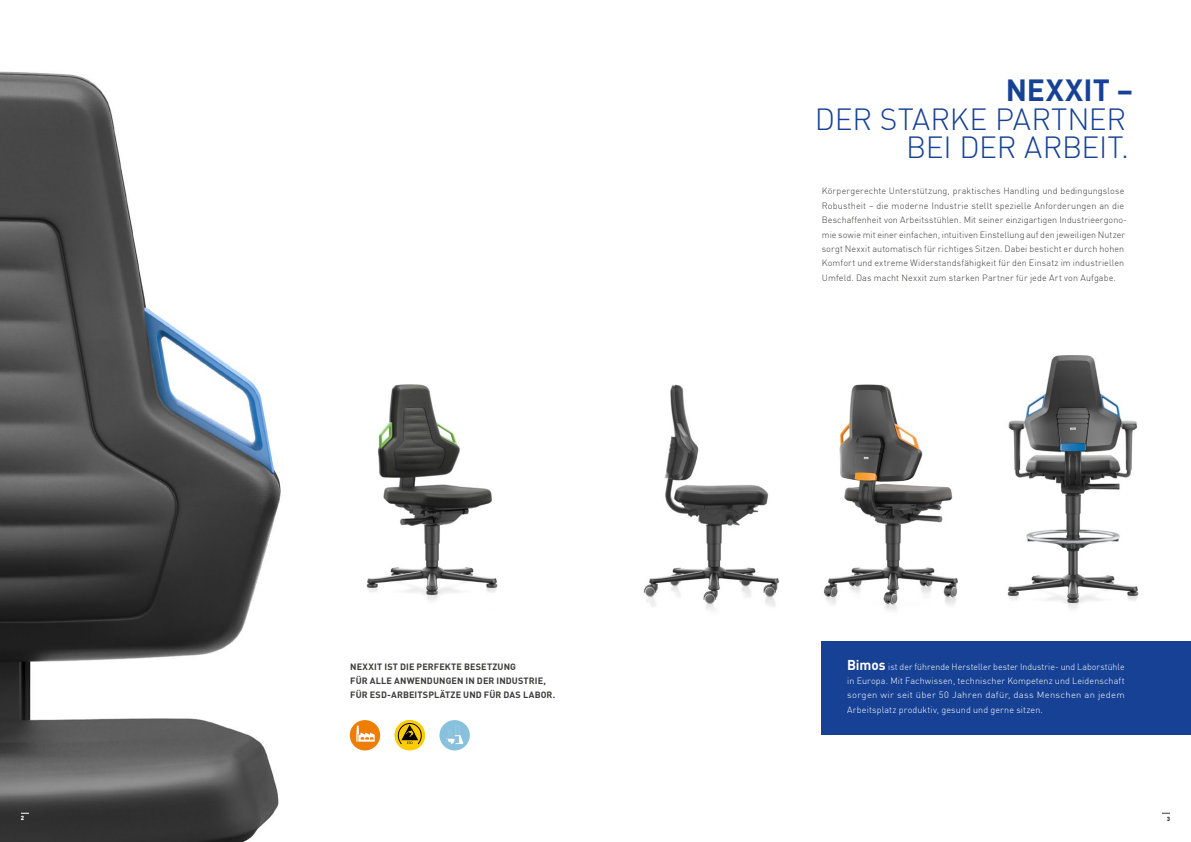
<style>
.page{position:relative;width:1191px;height:842px;background:#fff}
.page>*{position:absolute;margin:0;border:0;box-sizing:border-box;transform-origin:0 0}
.t1{font:300 30px/28.8px "DIN";letter-spacing:-.01em;color:#164194;text-align:right}
.t2{font:700 30px "DIN";letter-spacing:.01em;color:#164194}
.t3{font:300 9px/14.4px "DIN";letter-spacing:.01em;color:#3c3c3b}
.t4{font:300 9px/14.4px "DIN";letter-spacing:.015em;color:#fff;text-align:justify}
.t5{font:700 9px/14.4px "DIN";letter-spacing:.015em;color:#3c3c3b}
.t6{font:900 6px "DIN";color:#fff}
.t7{font:900 6px "DIN";color:#3c3c3b}
.s1{font-weight:700;font-size:14px}
</style>
<div class="page">
<img style="left:0;top:71px;width:281px;height:771px">
<img style="left:643px;top:384px;width:136px;height:226px">
<img style="left:823px;top:384px;width:135px;height:227px">
<img style="left:1007px;top:355px;width:132px;height:254px">
<img style="left:366px;top:384px;width:132px;height:217px">
<div style="left:350px;top:720px;width:30px;height:30px;background:#ef7d00;border-radius:50%"></div>
<svg style="left:356px;top:726px;width:19px;height:16px"></svg>
<div style="left:439px;top:720px;width:31px;height:30px;background:#88c1dc;border-radius:50%"></div>
<svg style="left:446px;top:726px;width:18px;height:18px"></svg>
<div style="left:394px;top:720px;width:31px;height:30px;background:#fc0;border-radius:50%"></div>
<svg style="left:394px;top:720px;width:31px;height:29px"></svg>
<div style="left:821px;top:641px;width:370px;height:93px;background:#164194"></div>
<h1 class="t2" style="left:1006px;top:70px;width:129px">NEXXIT –</h1>
<h1 class="t1" style="left:815px;top:104px;width:316px">DER STARKE PARTNER<br>BEI DER ARBEIT.</h1>
<p class="t5" style="left:350px;top:659px;width:206px">NEXXIT IST DIE PERFEKTE BESETZUNG<br>FÜR ALLE ANWENDUNGEN IN DER INDUSTRIE,<br>FÜR ESD-ARBEITSPLÄTZE UND FÜR DAS LABOR.</p>
<p class="t3" style="left:821px;top:184px;width:307px">Körpergerechte Unterstützung, praktisches Handling und bedingungslose Robustheit – die moderne Industrie stellt spezielle Anforderungen an die Beschaffenheit von Arbeitsstühlen. Mit seiner einzigartigen Industrieergono&shy;mie sowie mit einer einfachen, intuitiven Einstellung auf den jeweiligen Nutzer sorgt Nexxit automatisch für richtiges Sitzen. Dabei besticht er durch hohen Komfort und extreme Widerstandsfähigkeit für den Einsatz im industriellen Umfeld. Das macht Nexxit zum starken Partner für jede Art von Aufgabe.</p>
<p class="t4" style="left:847px;top:659px;width:279px"><span class="s1">Bimos</span> ist der führende Hersteller bester Industrie- und Laborstühle in Europa. Mit Fachwissen, technischer Kompetenz und Leidenschaft sorgen wir seit über 50 Jahren dafür, dass Menschen an jedem Arbeitsplatz produktiv, gesund und gerne sitzen.</p>
<p class="t6" style="left:21px;top:814px;width:5px">2</p>
<p class="t7" style="left:1166px;top:814px;width:5px">3</p>
</div>
